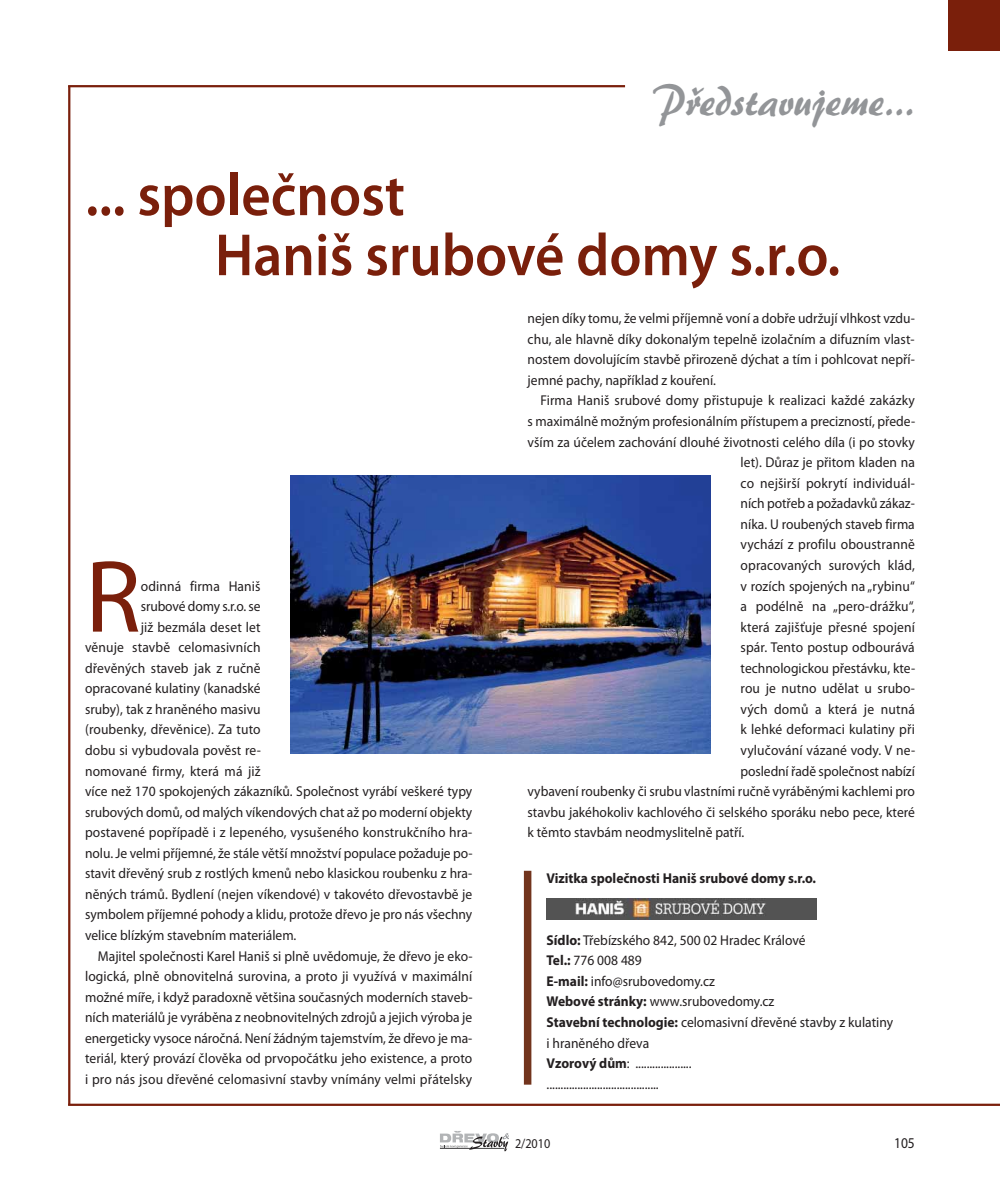
<style>
.page{position:relative;width:1000px;height:1191px;background:#fff}
.page>*{position:absolute;margin:0;border:0;box-sizing:border-box;transform-origin:0 0}
.t1{font:103.5px "Myriad Pro";color:#7a1f0b}
.t2{font:600 60px/60px "Myriad Pro";color:#7a1f0b;scale:.95 1}
.t3{font:45px "Palette DCE";color:#939598;scale:.95 1}
.t4{font:15px "Myriad Pro";color:#231f20;scale:.9 1}
.t5{font:14.25px/20.5px "Myriad Pro";color:#231f20;text-align:justify;scale:.95 1}
.t6{font:700 14.25px "Myriad Pro";color:#231f20;scale:.95 1}
.t7{font:13.5px "Myriad Pro";color:#231f20;scale:.9 1}
.s1{font-weight:700}
</style>
<div class="page">
<svg style="left:440px;top:1131px;width:69px;height:20px"></svg>
<hr style="left:68px;top:86px;width:2px;height:1018px;background:#7a1f0b">
<hr style="left:68px;top:1103px;width:931px;height:3px;background:#7a1f0b">
<hr style="left:68px;top:85px;width:557px;height:2px;background:#7a1f0b">
<div style="left:948px;top:0;width:51px;height:51px;background:#7a1f0b"></div>
<div style="left:523px;top:870px;width:8px;height:214px;background:#72341d"></div>
<img style="left:290px;top:475px;width:420px;height:278px">
<img style="left:546px;top:898px;width:270px;height:21px">
<h3 class="t3" style="left:653px;top:86px;width:277px">Představujeme…</h3>
<h2 class="t2" style="left:215px;top:164px;width:659px;text-indent:-130px">... společnost<br>Haniš srubové domy s.r.o.</h2>
<h1 class="t1" style="left:85px;top:558px;width:57px">R</h1>
<p class="t5" style="left:141px;top:576px;width:128px">odinná firma Haniš</p>
<p class="t5" style="left:141px;top:597px;width:128px">srubové domy s.r.o. se</p>
<p class="t5" style="left:141px;top:618px;width:128px">již bezmála deset let</p>
<p class="t5" style="left:85px;top:638px;width:186px">věnuje stavbě celomasivních</p>
<p class="t5" style="left:85px;top:659px;width:186px">dřevěných staveb jak z ručně</p>
<p class="t5" style="left:85px;top:679px;width:186px">opracované kulatiny (kanadské</p>
<p class="t5" style="left:85px;top:700px;width:186px">sruby), tak z hraněného masivu</p>
<p class="t5" style="left:85px;top:720px;width:186px">(roubenky, dřevěnice). Za tuto</p>
<p class="t5" style="left:85px;top:741px;width:187px">dobu si vybudovala pověst re-</p>
<p class="t5" style="left:85px;top:761px;width:186px">nomované firmy, která má již</p>
<p class="t5" style="left:85px;top:782px;width:409px">více než 170 spokojených zákazníků. Společnost vyrábí veškeré typy</p>
<p class="t5" style="left:85px;top:802px;width:409px">srubových domů, od malých víkendových chat až po moderní objekty</p>
<p class="t5" style="left:85px;top:823px;width:409px">postavené popřípadě i z lepeného, vysušeného konstrukčního hra-</p>
<p class="t5" style="left:85px;top:844px;width:409px">nolu. Je velmi příjemné, že stále větší množství populace požaduje po-</p>
<p class="t5" style="left:85px;top:864px;width:409px">stavit dřevěný srub z rostlých kmenů nebo klasickou roubenku z hra-</p>
<p class="t5" style="left:85px;top:885px;width:409px">něných trámů. Bydlení (nejen víkendové) v takovéto dřevostavbě je</p>
<p class="t5" style="left:85px;top:905px;width:409px">symbolem příjemné pohody a klidu, protože dřevo je pro nás všechny</p>
<p class="t5" style="left:85px;top:926px;width:224px">velice blízkým stavebním materiálem.</p>
<p class="t5" style="left:98px;top:946px;width:396px">Majitel společnosti Karel Haniš si plně uvědomuje, že dřevo je eko-</p>
<p class="t5" style="left:85px;top:967px;width:409px">logická, plně obnovitelná surovina, a proto ji využívá v maximální</p>
<p class="t5" style="left:85px;top:987px;width:409px">možné míře, i když paradoxně většina současných moderních staveb-</p>
<p class="t5" style="left:85px;top:1008px;width:409px">ních materiálů je vyráběna z neobnovitelných zdrojů a jejich výroba je</p>
<p class="t5" style="left:85px;top:1029px;width:409px">energeticky vysoce náročná. Není žádným tajemstvím, že dřevo je ma-</p>
<p class="t5" style="left:85px;top:1049px;width:409px">teriál, který provází člověka od prvopočátku jeho existence, a proto</p>
<p class="t5" style="left:85px;top:1070px;width:409px">i pro nás jsou dřevěné celomasivní stavby vnímány velmi přátelsky</p>
<p class="t5" style="left:527px;top:309px;width:409px">nejen díky tomu, že velmi příjemně voní a dobře udržují vlhkost vzdu&shy;chu, ale hlavně díky dokonalým tepelně izolačním a difuzním vlast&shy;nostem dovolujícím stavbě přirozeně dýchat a tím i pohlcovat nepří&shy;jemné pachy, například z kouření.</p>
<p class="t5" style="left:540px;top:391px;width:395px">Firma Haniš srubové domy přistupuje k realizaci každé zakázky</p>
<p class="t5" style="left:527px;top:412px;width:409px">s maximálně možným profesionálním přístupem a precizností, přede-</p>
<p class="t5" style="left:527px;top:433px;width:409px">vším za účelem zachování dlouhé životnosti celého díla (i po stovky</p>
<p class="t5" style="left:740px;top:453px;width:185px">let). Důraz je přitom kladen na</p>
<p class="t5" style="left:740px;top:474px;width:185px">co nejširší pokrytí individuál-</p>
<p class="t5" style="left:740px;top:494px;width:185px">ních potřeb a požadavků zákaz-</p>
<p class="t5" style="left:740px;top:515px;width:185px">níka. U roubených staveb firma</p>
<p class="t5" style="left:740px;top:535px;width:185px">vychází z profilu oboustranně</p>
<p class="t5" style="left:740px;top:556px;width:185px">opracovaných surových klád,</p>
<p class="t5" style="left:740px;top:576px;width:185px">v rozích spojených na „rybinu“</p>
<p class="t5" style="left:740px;top:597px;width:185px">a podélně na „pero-drážku“,</p>
<p class="t5" style="left:740px;top:618px;width:185px">která zajišťuje přesné spojení</p>
<p class="t5" style="left:740px;top:638px;width:185px">spár. Tento postup odbourává</p>
<p class="t5" style="left:740px;top:659px;width:185px">technologickou přestávku, kte-</p>
<p class="t5" style="left:740px;top:679px;width:185px">rou je nutno udělat u srubo-</p>
<p class="t5" style="left:740px;top:700px;width:185px">vých domů a která je nutná</p>
<p class="t5" style="left:740px;top:720px;width:185px">k lehké deformaci kulatiny při</p>
<p class="t5" style="left:740px;top:741px;width:185px">vylučování vázané vody. V ne-</p>
<p class="t5" style="left:740px;top:761px;width:185px">poslední řadě společnost nabízí</p>
<p class="t5" style="left:527px;top:782px;width:409px">vybavení roubenky či srubu vlastními ručně vyráběnými kachlemi pro</p>
<p class="t5" style="left:527px;top:802px;width:409px">stavbu jakéhokoliv kachlového či selského sporáku nebo pece, které</p>
<p class="t5" style="left:527px;top:823px;width:230px">k těmto stavbám neodmyslitelně patří.</p>
<p class="t6" style="left:546px;top:873px;width:285px">Vizitka společnosti Haniš srubové domy s.r.o.</p>
<p class="t5" style="left:546px;top:931px;width:366px;text-align:left"><span class="s1">Sídlo:</span> Třebízského 842, 500 02 Hradec Králové<br><span class="s1">Tel.:</span> 776 008 489<br><span class="s1">E-mail:</span> info@srubovedomy.cz<br><span class="s1">Webové stránky:</span> www.srubovedomy.cz<br><span class="s1">Stavební technologie:</span> celomasivní dřevěné stavby z kulatiny i hraněného dřeva<br><span class="s1">Vzorový dům</span>: ....................<br>........................................</p>
<p class="t7" style="left:515px;top:1138px;width:41px">2/2010</p>
<p class="t4" style="left:893px;top:1137px;width:25px">105</p>
</div>
